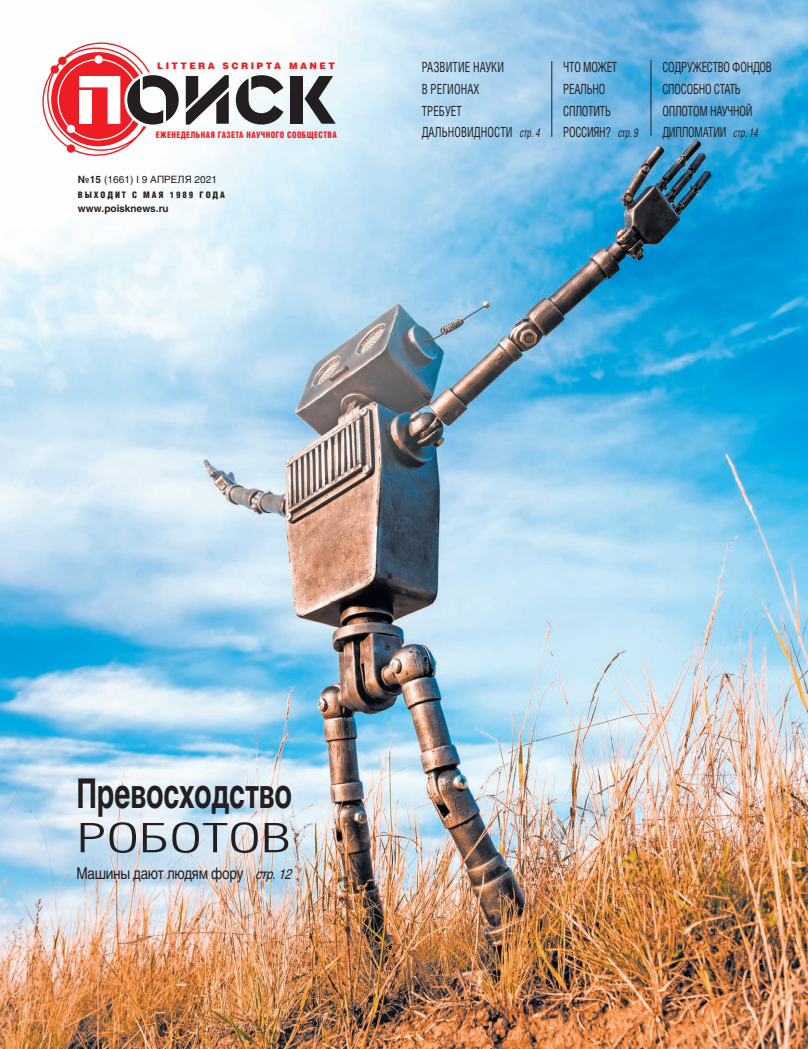
<style>
.page{position:relative;width:808px;height:1049px;background:#fff}
.page>*{position:absolute;margin:0;border:0;box-sizing:border-box;transform-origin:0 0}
.t1{font:700 40.7px "Helios C";letter-spacing:-.01em;color:#231f20;scale:.7 1}
.t2{font:40.7px "Helios Cond Light C";letter-spacing:-.01em;color:#231f20;scale:1.54 1}
.t3{font:16.1px "Helios C";letter-spacing:-.025em;color:#231f20;scale:.84 1}
.t4{font:14px/21.7px "Helios Cond C";letter-spacing:-.02em;color:#231f20;scale:.8 1}
.t5{font:14px/21.7px "Helios Cond C";letter-spacing:.01em;color:#231f20;scale:.8 1}
.t6{font:10px "Helios C";letter-spacing:.005em;color:#231f20}
.t7{font:700 10px "Helios C";color:#231f20}
.t8{font:9px "Helios Cond Black C";letter-spacing:.05em;color:#ee1d23;scale:.9 1}
.t9{font:9px "Helios Cond Black C";letter-spacing:.21em;color:#231f20}
.t10{font:9px "Helios Black C";letter-spacing:.27em;color:#ee1d23}
.s1{font-weight:700}
.s2{font-style:italic;font-size:12px}
.s3{font-style:italic;font-size:14px}
</style>
<div class="page">
<img style="left:0;top:0;width:808px;height:1049px">
<svg style="left:186px;top:75px;width:43px;height:50px"></svg>
<svg style="left:236px;top:75px;width:47px;height:50px"></svg>
<div style="left:290px;top:76px;width:13px;height:48px;background:#231f20"></div>
<svg style="left:305px;top:76px;width:31px;height:48px"></svg>
<svg style="left:42px;top:42px;width:137px;height:114px"></svg>
<hr style="left:551px;top:61px;width:1px;height:76px;background:#231f20">
<hr style="left:650px;top:60px;width:1px;height:76px;background:#231f20">
<p class="t10" style="left:157px;top:60px;width:179px">LITTERA SCRIPTA MANET</p>
<p class="t8" style="left:156px;top:130px;width:202px">ЕЖЕНЕДЕЛЬНАЯ ГАЗЕТА НАУЧНОГО СООБЩЕСТВА</p>
<p class="t6" style="left:78px;top:174px;width:141px"><span class="s1">№15</span> (1661) I 9 АПРЕЛЯ 2021</p>
<p class="t9" style="left:78px;top:189px;width:148px">ВЫХОДИТ С МАЯ 1989 ГОДА</p>
<p class="t7" style="left:78px;top:203px;width:92px">www.poisknews.ru</p>
<p class="t5" style="left:422px;top:56px;width:150px">РАЗВИТИЕ НАУКИ<br>В РЕГИОНАХ<br>ТРЕБУЕТ<br>ДАЛЬНОВИДНОСТИ <span class="s2">стр. 4</span></p>
<p class="t4" style="left:563px;top:56px;width:95px">ЧТО МОЖЕТ<br>РЕАЛЬНО<br>СПЛОТИТЬ<br>РОССИЯН? <span class="s2">стр. 9</span></p>
<p class="t4" style="left:662px;top:56px;width:138px">СОДРУЖЕСТВО ФОНДОВ<br>СПОСОБНО СТАТЬ<br>ОПЛОТОМ НАУЧНОЙ<br>ДИПЛОМАТИИ <span class="s2">стр. 14</span></p>
<h1 class="t1" style="left:77px;top:770px;width:310px">Превосходство</h1>
<h1 class="t2" style="left:77px;top:815px;width:141px">РОБОТОВ</h1>
<p class="t3" style="left:77px;top:863px;width:262px">Машины дают людям фору <span class="s3">стр.12</span></p>
</div>
